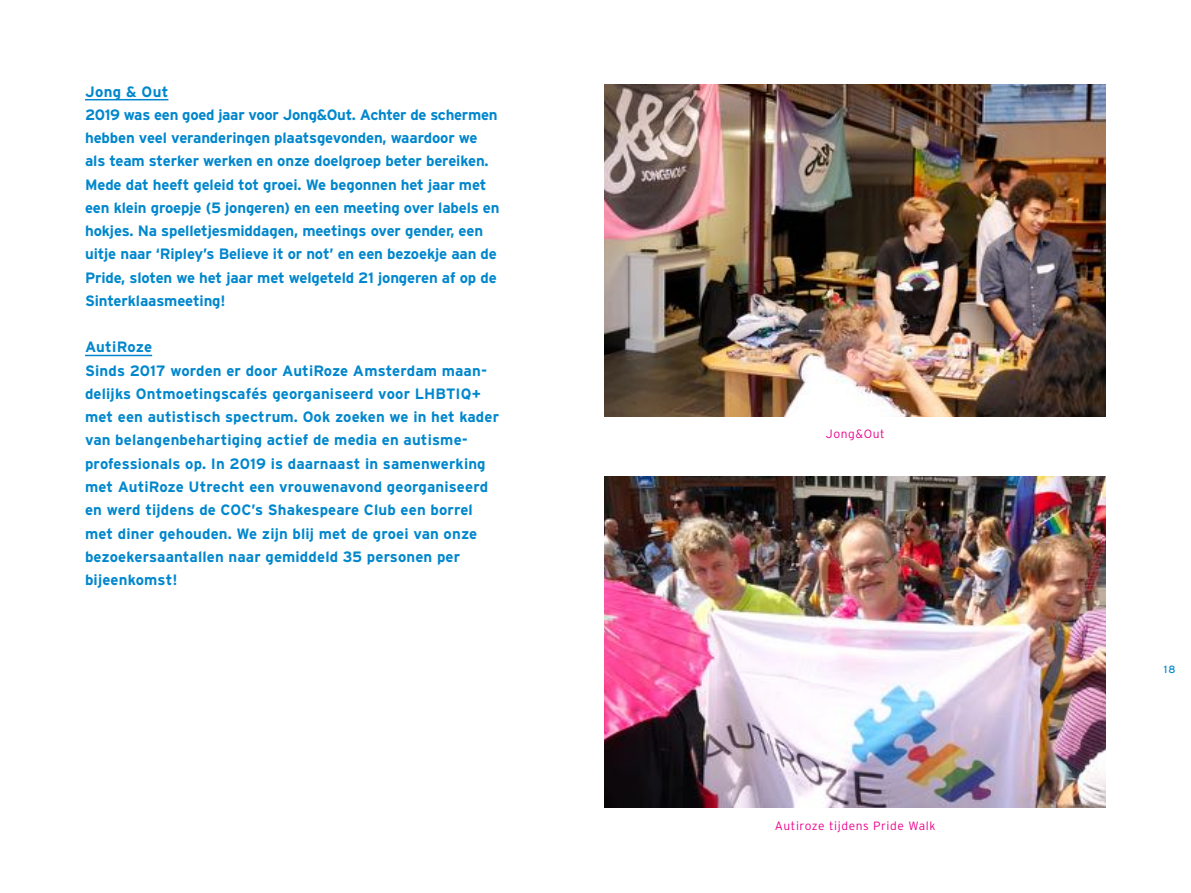
<style>
.page{position:relative;width:1191px;height:893px;background:#fff}
.page>*{position:absolute;margin:0;border:0;box-sizing:border-box;transform-origin:0 0}
.t1{font:700 15px/23.2px "Interstate";letter-spacing:.01em;color:#0087cd}
.t2{font:700 15px/23.2px "Interstate";letter-spacing:-.01em;color:#0087cd}
.t3{font:300 12px "Interstate";letter-spacing:.05em;color:#ec008c}
.t4{font:10.5px "Interstate";color:#0087cd}
</style>
<div class="page">
<img style="left:604px;top:477px;width:502px;height:331px">
<img style="left:604px;top:85px;width:502px;height:331px">
<hr style="left:85px;top:99px;width:83px;height:1px;background:#0087cd">
<hr style="left:85px;top:355px;width:67px;height:1px;background:#0087cd">
<p class="t2" style="left:85px;top:80px;width:416px">Jong &amp; Out<br>2019 was een goed jaar voor Jong&amp;Out. Achter de schermen hebben veel veranderingen plaatsgevonden, waardoor we als team sterker werken en onze doelgroep beter bereiken.<br>Mede dat heeft geleid tot groei. We begonnen het jaar met een klein groepje (5 jongeren) en een meeting over labels en hokjes. Na spelletjesmiddagen, meetings over gender, een uitje naar ‘Ripley’s Believe it or not’ en een bezoekje aan de Pride, sloten we het jaar met welgeteld 21 jongeren af op de Sinterklaasmeeting!</p>
<p class="t1" style="left:85px;top:335px;width:415px">AutiRoze<br>Sinds 2017 worden er door AutiRoze Amsterdam maan&shy;delijks Ontmoetingscafés georganiseerd voor LHBTIQ+ met een autistisch spectrum. Ook zoeken we in het kader van belangenbehartiging actief de media en autisme&shy;professionals op. In 2019 is daarnaast in samenwerking met AutiRoze Utrecht een vrouwenavond georganiseerd en werd tijdens de COC’s Shakespeare Club een borrel met diner gehouden. We zijn blij met de groei van onze bezoekersaantallen naar gemiddeld 35 personen per bijeenkomst!</p>
<p class="t3" style="left:826px;top:427px;width:60px">Jong&amp;Out</p>
<p class="t3" style="left:775px;top:819px;width:162px">Autiroze tijdens Pride Walk</p>
<p class="t4" style="left:1163px;top:664px;width:13px">18</p>
</div>
